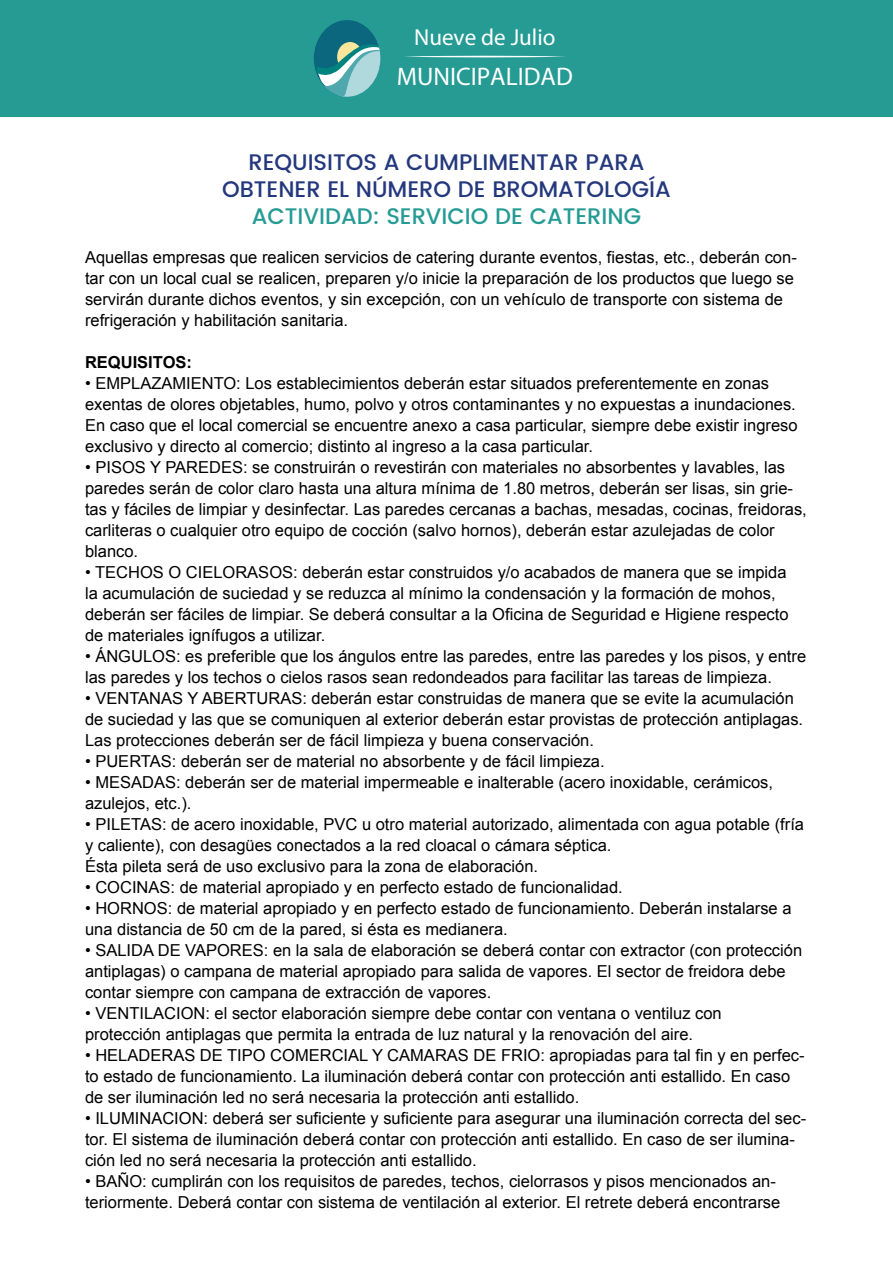
<style>
.page{position:relative;width:893px;height:1263px;background:#fff}
.page>*{position:absolute;margin:0;border:0;box-sizing:border-box;transform-origin:0 0}
.t1{font:25.5px "Myriad Pro";color:#fff}
.t2{font:23.25px "Myriad Pro";color:#fff}
.t3{font:500 22.5px/27px "Poppins";color:#24387d;text-align:center}
.t4{font:500 22.5px "Poppins";color:#259b94}
.t5{font:16.5px/21px "Arial";color:#000}
.t6{font:700 16.5px "Arial";color:#000}
</style>
<div class="page">
<div style="left:0;top:0;width:893px;height:117px;background:#259b94"></div>
<div style="left:314px;top:20px;width:66px;height:77px;background:#0b677d;border-radius:50%"></div>
<svg style="left:314px;top:32px;width:66px;height:65px"></svg>
<svg style="left:404px;top:56px;width:161px;height:1px"></svg>
<h2 class="t2" style="left:414px;top:23px;width:143px">Nueve de Julio</h2>
<h1 class="t1" style="left:397px;top:61px;width:178px">MUNICIPALIDAD</h1>
<h3 class="t3" style="left:222px;top:149px;width:450px">REQUISITOS A CUMPLIMENTAR PARA<br>OBTENER EL NÚMERO DE BROMATOLOGÍA</h3>
<h3 class="t4" style="left:252px;top:199px;width:391px">ACTIVIDAD: SERVICIO DE CATERING</h3>
<p class="t5" style="left:85px;top:247px;width:713px">Aquellas empresas que realicen servicios de catering durante eventos, fiestas, etc., deberán con&shy;tar con un local cual se realicen, preparen y/o inicie la preparación de los productos que luego se servirán durante dichos eventos, y sin excepción, con un vehículo de transporte con sistema de refrigeración y habilitación sanitaria.</p>
<p class="t6" style="left:85px;top:351px;width:108px">REQUISITOS:</p>
<p class="t5" style="left:85px;top:373px;width:714px">• EMPLAZAMIENTO: Los establecimientos deberán estar situados preferentemente en zonas exentas de olores objetables, humo, polvo y otros contaminantes y no expuestas a inundaciones.<br>En caso que el local comercial se encuentre anexo a casa particular, siempre debe existir ingreso exclusivo y directo al comercio; distinto al ingreso a la casa particular.</p>
<p class="t5" style="left:85px;top:457px;width:723px">• PISOS Y PAREDES: se construirán o revestirán con materiales no absorbentes y lavables, las paredes serán de color claro hasta una altura mínima de 1.80 metros, deberán ser lisas, sin grie&shy;tas y fáciles de limpiar y desinfectar. Las paredes cercanas a bachas, mesadas, cocinas, freidoras, carliteras o cualquier otro equipo de cocción (salvo hornos), deberán estar azulejadas de color blanco.</p>
<p class="t5" style="left:85px;top:562px;width:705px">• TECHOS O CIELORASOS: deberán estar construidos y/o acabados de manera que se impida la acumulación de suciedad y se reduzca al mínimo la condensación y la formación de mohos, deberán ser fáciles de limpiar. Se deberá consultar a la Oficina de Seguridad e Higiene respecto de materiales ignífugos a utilizar.</p>
<p class="t5" style="left:85px;top:646px;width:723px">• ÁNGULOS: es preferible que los ángulos entre las paredes, entre las paredes y los pisos, y entre las paredes y los techos o cielos rasos sean redondeados para facilitar las tareas de limpieza.</p>
<p class="t5" style="left:85px;top:688px;width:720px">• VENTANAS Y ABERTURAS: deberán estar construidas de manera que se evite la acumulación de suciedad y las que se comuniquen al exterior deberán estar provistas de protección antiplagas.<br>Las protecciones deberán ser de fácil limpieza y buena conservación.</p>
<p class="t5" style="left:85px;top:751px;width:521px">• PUERTAS: deberán ser de material no absorbente y de fácil limpieza.</p>
<p class="t5" style="left:85px;top:772px;width:690px">• MESADAS: deberán ser de material impermeable e inalterable (acero inoxidable, cerámicos, azulejos, etc.).</p>
<p class="t5" style="left:85px;top:814px;width:720px">• PILETAS: de acero inoxidable, PVC u otro material autorizado, alimentada con agua potable (fría y caliente), con desagües conectados a la red cloacal o cámara séptica.<br>Ésta pileta será de uso exclusivo para la zona de elaboración.</p>
<p class="t5" style="left:85px;top:877px;width:539px">• COCINAS: de material apropiado y en perfecto estado de funcionalidad.</p>
<p class="t5" style="left:85px;top:898px;width:708px">• HORNOS: de material apropiado y en perfecto estado de funcionamiento. Deberán instalarse a una distancia de 50 cm de la pared, si ésta es medianera.</p>
<p class="t5" style="left:85px;top:940px;width:719px">• SALIDA DE VAPORES: en la sala de elaboración se deberá contar con extractor (con protección antiplagas) o campana de material apropiado para salida de vapores. El sector de freidora debe contar siempre con campana de extracción de vapores.</p>
<p class="t5" style="left:85px;top:1003px;width:638px">• VENTILACION: el sector elaboración siempre debe contar con ventana o ventiluz con protección antiplagas que permita la entrada de luz natural y la renovación del aire.</p>
<p class="t5" style="left:85px;top:1045px;width:721px">• HELADERAS DE TIPO COMERCIAL Y CAMARAS DE FRIO: apropiadas para tal fin y en perfec&shy;to estado de funcionamiento. La iluminación deberá contar con protección anti estallido. En caso de ser iluminación led no será necesaria la protección anti estallido.</p>
<p class="t5" style="left:85px;top:1108px;width:723px">• ILUMINACION: deberá ser suficiente y suficiente para asegurar una iluminación correcta del sec&shy;tor. El sistema de iluminación deberá contar con protección anti estallido. En caso de ser ilumina&shy;ción led no será necesaria la protección anti estallido.</p>
<p class="t5" style="left:85px;top:1171px;width:697px">• BAÑO: cumplirán con los requisitos de paredes, techos, cielorrasos y pisos mencionados an&shy;teriormente. Deberá contar con sistema de ventilación al exterior. El retrete deberá encontrarse</p>
</div>
